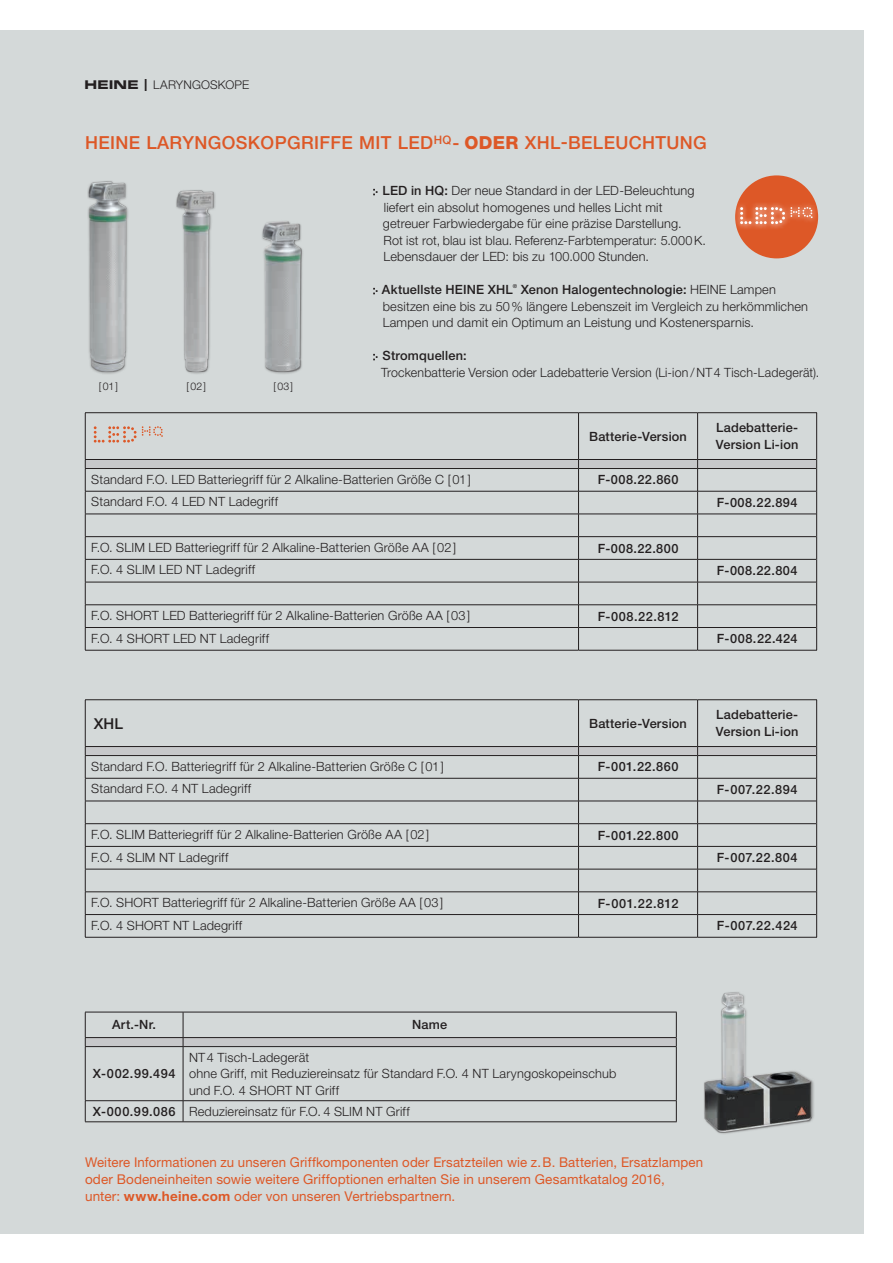
<style>
.page{position:relative;width:893px;height:1263px;background:#fff}
.page>*{position:absolute;margin:0;border:0;box-sizing:border-box;transform-origin:0 0}
.t1{font:500 18px "Helvetica Neue LT Std";letter-spacing:.02em;color:#dd5827}
.t2{font:500 15px "Helvetica Neue LT Std";color:#231f20}
.t3{font:13.5px/17.2px "Helvetica Neue LT Std";letter-spacing:.01em;color:#dd5827}
.t4{font:300 12.75px/16.5px "Helvetica Neue LT Std";letter-spacing:.015em;color:#231f20}
.t5{font:500 12.75px/16.5px "Helvetica Neue LT Std";letter-spacing:.02em;color:#231f20}
.t6{font:300 12px "Helvetica Neue LT Std";letter-spacing:.015em;color:#231f20}
.t7{font:300 10.5px "Helvetica Neue LT Std";color:#231f20}
.t8{font:500 5.55px "Helvetica Neue LT Std";color:#231f20}
.s1{font-family:"Eurostile LT Std Bold Ex 2";font-weight:400}
.s2{font-weight:800}
.s3{font-weight:500}
.s4{font-weight:700}
</style>
<div class="page">
<div style="left:0;top:30px;width:863px;height:1203px;background:#d4d9d9"></div>
<div style="left:87px;top:180px;width:42px;height:195px;background:#231f20;opacity:.35"></div>
<div style="left:88px;top:181px;width:39px;height:191px;background:#231f20;opacity:.35"></div>
<img style="left:89px;top:182px;width:38px;height:190px">
<div style="left:175px;top:189px;width:41px;height:186px;background:#231f20;opacity:.35"></div>
<div style="left:177px;top:191px;width:37px;height:181px;background:#231f20;opacity:.35"></div>
<img style="left:177px;top:191px;width:36px;height:181px">
<div style="left:260px;top:219px;width:44px;height:155px;background:#231f20;opacity:.35"></div>
<div style="left:262px;top:221px;width:39px;height:151px;background:#231f20;opacity:.35"></div>
<img style="left:263px;top:221px;width:38px;height:150px">
<div style="left:703px;top:991px;width:111px;height:144px;background:#231f20;opacity:.35"></div>
<img style="left:705px;top:992px;width:106px;height:140px">
<div style="left:735px;top:175px;width:83px;height:83px;background:#dd5827;border-radius:50%"></div>
<svg style="left:735px;top:201px;width:83px;height:29px"></svg>
<svg style="left:740px;top:207px;width:73px;height:17px"></svg>
<hr style="left:676px;top:1046px;width:1px;height:55px;background:#231f20">
<svg style="left:676px;top:1101px;width:1px;height:20px"></svg>
<svg style="left:85px;top:1012px;width:592px;height:34px"></svg>
<hr style="left:85px;top:1046px;width:98px;height:1px;background:#231f20">
<hr style="left:85px;top:1047px;width:1px;height:53px;background:#231f20">
<hr style="left:183px;top:1046px;width:493px;height:1px;background:#231f20">
<hr style="left:183px;top:1047px;width:1px;height:53px;background:#231f20">
<hr style="left:85px;top:1100px;width:98px;height:1px;background:#231f20">
<svg style="left:85px;top:1101px;width:1px;height:20px"></svg>
<hr style="left:183px;top:1100px;width:493px;height:1px;background:#231f20">
<svg style="left:183px;top:1101px;width:1px;height:20px"></svg>
<hr style="left:85px;top:1121px;width:98px;height:1px;background:#231f20">
<hr style="left:183px;top:1121px;width:494px;height:1px;background:#231f20">
<svg style="left:373px;top:189px;width:5px;height:6px"></svg>
<svg style="left:373px;top:288px;width:5px;height:6px"></svg>
<svg style="left:373px;top:354px;width:5px;height:6px"></svg>
<hr style="left:816px;top:413px;width:1px;height:46px;background:#231f20">
<hr style="left:85px;top:412px;width:493px;height:1px;background:#231f20">
<hr style="left:85px;top:413px;width:1px;height:46px;background:#231f20">
<hr style="left:578px;top:412px;width:120px;height:1px;background:#231f20">
<hr style="left:578px;top:413px;width:1px;height:46px;background:#231f20">
<hr style="left:698px;top:412px;width:119px;height:1px;background:#231f20">
<hr style="left:697px;top:413px;width:1px;height:46px;background:#231f20">
<svg style="left:85px;top:459px;width:732px;height:191px"></svg>
<hr style="left:85px;top:650px;width:493px;height:1px;background:#231f20">
<hr style="left:578px;top:650px;width:120px;height:1px;background:#231f20">
<hr style="left:698px;top:650px;width:119px;height:1px;background:#231f20">
<svg style="left:94px;top:426px;width:69px;height:17px"></svg>
<hr style="left:816px;top:700px;width:1px;height:46px;background:#231f20">
<hr style="left:85px;top:699px;width:493px;height:1px;background:#231f20">
<hr style="left:85px;top:700px;width:1px;height:46px;background:#231f20">
<hr style="left:578px;top:699px;width:120px;height:1px;background:#231f20">
<hr style="left:578px;top:700px;width:1px;height:46px;background:#231f20">
<hr style="left:698px;top:699px;width:119px;height:1px;background:#231f20">
<hr style="left:697px;top:700px;width:1px;height:46px;background:#231f20">
<svg style="left:85px;top:746px;width:732px;height:191px"></svg>
<hr style="left:85px;top:937px;width:493px;height:1px;background:#231f20">
<hr style="left:578px;top:937px;width:120px;height:1px;background:#231f20">
<hr style="left:698px;top:937px;width:119px;height:1px;background:#231f20">
<p class="t6" style="left:85px;top:77px;width:166px"><span class="s1">HEINE |</span> LARYNGOSKOPE</p>
<h1 class="t1" style="left:85px;top:132px;width:623px">HEINE LARYNGOSKOPGRIFFE MIT LED<sup>HQ</sup>- <span class="s2">ODER</span> XHL-BELEUCHTUNG</h1>
<p class="t7" style="left:99px;top:380px;width:21px">[01]</p>
<p class="t7" style="left:187px;top:380px;width:21px">[02]</p>
<p class="t7" style="left:274px;top:380px;width:21px">[03]</p>
<p class="t4" style="left:383px;top:182px;width:325px"><span class="s3">LED in HQ:</span> Der neue Standard in der LED-Beleuchtung liefert ein absolut homogenes und helles Licht mit getreuer Farbwiedergabe für eine präzise Darstellung.<br>Rot ist rot, blau ist blau. Referenz-Farbtemperatur: 5.000K.<br>Lebensdauer der LED: bis zu 100.000 Stunden.</p>
<p class="t5" style="left:382px;top:281px;width:132px">Aktuellste HEINE XHL</p>
<p class="t8" style="left:513px;top:283px;width:6px">®</p>
<p class="t4" style="left:383px;top:281px;width:427px;text-indent:138px"><span class="s3">Xenon Halogentechnologie:</span> HEINE Lampen besitzen eine bis zu 50% längere Lebenszeit im Vergleich zu herkömmlichen<br>Lampen und damit ein Optimum an Leistung und Kostenersparnis.</p>
<p class="t5" style="left:383px;top:347px;width:86px">Stromquellen:</p>
<p class="t4" style="left:381px;top:364px;width:439px">Trockenbatterie Version oder Ladebatterie Version (Li-ion / NT4 Tisch-Ladegerät).</p>
<p class="t5" style="left:589px;top:428px;width:99px">Batterie-Version</p>
<p class="t5" style="left:716px;top:419px;width:84px">Ladebatterie-<br>Version Li-ion</p>
<p class="t4" style="left:91px;top:471px;width:381px">Standard F.O. LED Batteriegriff für 2 Alkaline-Batterien Größe C [01]</p>
<p class="t5" style="left:598px;top:471px;width:82px">F-008.22.860</p>
<p class="t4" style="left:91px;top:493px;width:188px">Standard F.O. 4 LED NT Ladegriff</p>
<p class="t5" style="left:717px;top:494px;width:82px">F-008.22.894</p>
<p class="t4" style="left:91px;top:539px;width:366px">F.O. SLIM LED Batteriegriff für 2 Alkaline-Batterien Größe AA [02]</p>
<p class="t5" style="left:598px;top:540px;width:82px">F-008.22.800</p>
<p class="t4" style="left:91px;top:561px;width:165px">F.O. 4 SLIM LED NT Ladegriff</p>
<p class="t5" style="left:717px;top:562px;width:82px">F-008.22.804</p>
<p class="t4" style="left:91px;top:607px;width:380px">F.O. SHORT LED Batteriegriff für 2 Alkaline-Batterien Größe AA [03]</p>
<p class="t5" style="left:598px;top:608px;width:82px">F-008.22.812</p>
<p class="t4" style="left:91px;top:629px;width:179px">F.O. 4 SHORT LED NT Ladegriff</p>
<p class="t5" style="left:717px;top:630px;width:82px">F-008.22.424</p>
<p class="t2" style="left:94px;top:714px;width:31px">XHL</p>
<p class="t5" style="left:589px;top:715px;width:99px">Batterie-Version</p>
<p class="t5" style="left:716px;top:706px;width:84px">Ladebatterie-<br>Version Li-ion</p>
<p class="t4" style="left:91px;top:758px;width:354px">Standard F.O. Batteriegriff für 2 Alkaline-Batterien Größe C [01]</p>
<p class="t5" style="left:598px;top:758px;width:82px">F-001.22.860</p>
<p class="t4" style="left:91px;top:780px;width:161px">Standard F.O. 4 NT Ladegriff</p>
<p class="t5" style="left:717px;top:781px;width:82px">F-007.22.894</p>
<p class="t4" style="left:91px;top:826px;width:339px">F.O. SLIM Batteriegriff für 2 Alkaline-Batterien Größe AA [02]</p>
<p class="t5" style="left:598px;top:827px;width:82px">F-001.22.800</p>
<p class="t4" style="left:91px;top:848px;width:139px">F.O. 4 SLIM NT Ladegriff</p>
<p class="t5" style="left:717px;top:849px;width:82px">F-007.22.804</p>
<p class="t4" style="left:91px;top:894px;width:353px">F.O. SHORT Batteriegriff für 2 Alkaline-Batterien Größe AA [03]</p>
<p class="t5" style="left:598px;top:895px;width:82px">F-001.22.812</p>
<p class="t4" style="left:91px;top:916px;width:152px">F.O. 4 SHORT NT Ladegriff</p>
<p class="t5" style="left:717px;top:917px;width:82px">F-007.22.424</p>
<p class="t5" style="left:112px;top:1016px;width:46px">Art.-Nr.</p>
<p class="t5" style="left:412px;top:1016px;width:37px">Name</p>
<p class="t5" style="left:93px;top:1065px;width:84px">X-002.99.494</p>
<p class="t4" style="left:189px;top:1049px;width:429px">NT4 Tisch-Ladegerät<br>ohne Griff, mit Reduziereinsatz für Standard F.O. 4 NT Laryngoskopeinschub und F.O. 4 SHORT NT Griff</p>
<p class="t4" style="left:93px;top:1103px;width:318px"><span class="s3">X-000.99.086</span> Reduziereinsatz für F.O. 4 SLIM NT Griff</p>
<p class="t3" style="left:85px;top:1153px;width:619px">Weitere Informationen zu unseren Griffkomponenten oder Ersatzteilen wie z.B. Batterien, Ersatzlampen oder Bodeneinheiten sowie weitere Griffoptionen erhalten Sie in unserem Gesamtkatalog 2016, unter: <span class="s4">www.heine.com</span> oder von unseren Vertriebspartnern.</p>
</div>
